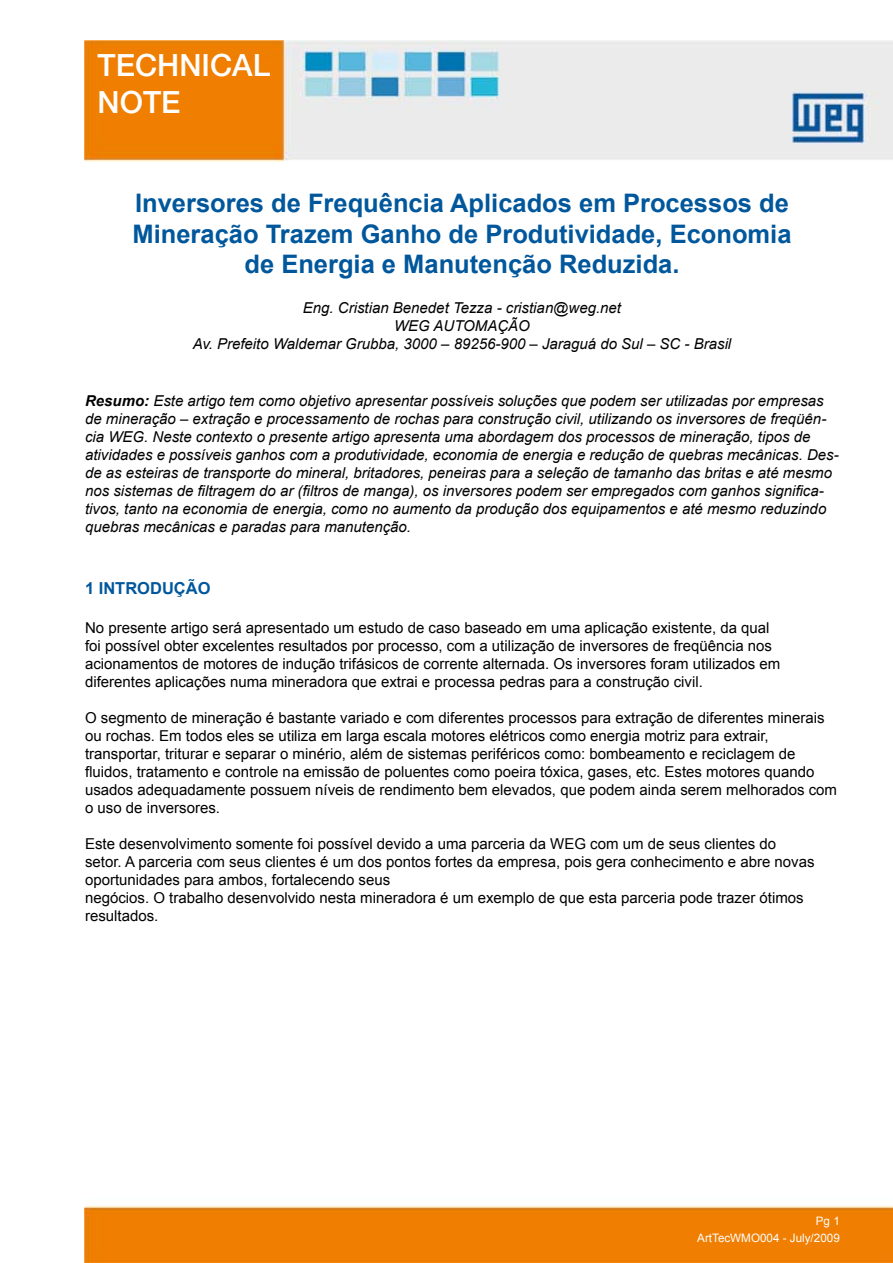
<style>
.page{position:relative;width:893px;height:1263px;background:#fff}
.page>*{position:absolute;margin:0;border:0;box-sizing:border-box;transform-origin:0 0}
.t1{font:500 30.75px/36.9px "Helvetica Neue LT Pro";color:#fff}
.t2{font:700 25.5px/30.6px "Arial";color:#00579c;text-align:center}
.t3{font:700 16.5px "Arial";color:#00579c}
.t4{font:15px/18px "Arial";color:#000}
.t5{font:italic 15px/18px "Arial";color:#000}
.t6{font:11.7px/16.4px "Arial";color:#fff}
.s1{font-weight:700}
</style>
<div class="page">
<img style="left:85px;top:40px;width:808px;height:1223px">
<svg style="left:835px;top:1217px;width:3px;height:8px"></svg>
<h1 class="t1" style="left:98px;top:46px;width:174px">TECHNICAL<br>NOTE</h1>
<h2 class="t2" style="left:133px;top:189px;width:660px">Inversores de Frequência Aplicados em Processos de<br>Mineração Trazem Ganho de Produtividade, Economia de Energia e Manutenção Reduzida.</h2>
<p class="t5" style="left:193px;top:299px;width:540px;text-align:center">Eng. Cristian Benedet Tezza - cristian@weg.net<br>WEG AUTOMAÇÃO<br>Av. Prefeito Waldemar Grubba, 3000 – 89256-900 – Jaraguá do Sul – SC - Brasil</p>
<p class="t5" style="left:85px;top:392px;width:755px"><span class="s1">Resumo:</span> Este artigo tem como objetivo apresentar possíveis soluções que podem ser utilizadas por empresas de mineração – extração e processamento de rochas para construção civil, utilizando os inversores de freqüên&shy;cia WEG. Neste contexto o presente artigo apresenta uma abordagem dos processos de mineração, tipos de atividades e possíveis ganhos com a produtividade, economia de energia e redução de quebras mecânicas. Des&shy;de as esteiras de transporte do mineral, britadores, peneiras para a seleção de tamanho das britas e até mesmo nos sistemas de filtragem do ar (filtros de manga), os inversores podem ser empregados com ganhos significa&shy;tivos, tanto na economia de energia, como no aumento da produção dos equipamentos e até mesmo reduzindo quebras mecânicas e paradas para manutenção.</p>
<p class="t3" style="left:85px;top:577px;width:127px">1 INTRODUÇÃO</p>
<p class="t4" style="left:85px;top:619px;width:697px">No presente artigo será apresentado um estudo de caso baseado em uma aplicação existente, da qual foi possível obter excelentes resultados por processo, com a utilização de inversores de freqüência nos acionamentos de motores de indução trifásicos de corrente alternada. Os inversores foram utilizados em diferentes aplicações numa mineradora que extrai e processa pedras para a construção civil.</p>
<p class="t4" style="left:85px;top:709px;width:754px">O segmento de mineração é bastante variado e com diferentes processos para extração de diferentes minerais ou rochas. Em todos eles se utiliza em larga escala motores elétricos como energia motriz para extrair, transportar, triturar e separar o minério, além de sistemas periféricos como: bombeamento e reciclagem de fluidos, tratamento e controle na emissão de poluentes como poeira tóxica, gases, etc. Estes motores quando usados adequadamente possuem níveis de rendimento bem elevados, que podem ainda serem melhorados com o uso de inversores.</p>
<p class="t4" style="left:85px;top:835px;width:731px">Este desenvolvimento somente foi possível devido a uma parceria da WEG com um de seus clientes do setor. A parceria com seus clientes é um dos pontos fortes da empresa, pois gera conhecimento e abre novas oportunidades para ambos, fortalecendo seus<br>negócios. O trabalho desenvolvido nesta mineradora é um exemplo de que esta parceria pode trazer ótimos resultados.</p>
<p class="t6" style="left:697px;top:1213px;width:144px;text-indent:119px">Pg<br>ArtTecWMO004 - July/2009</p>
</div>
